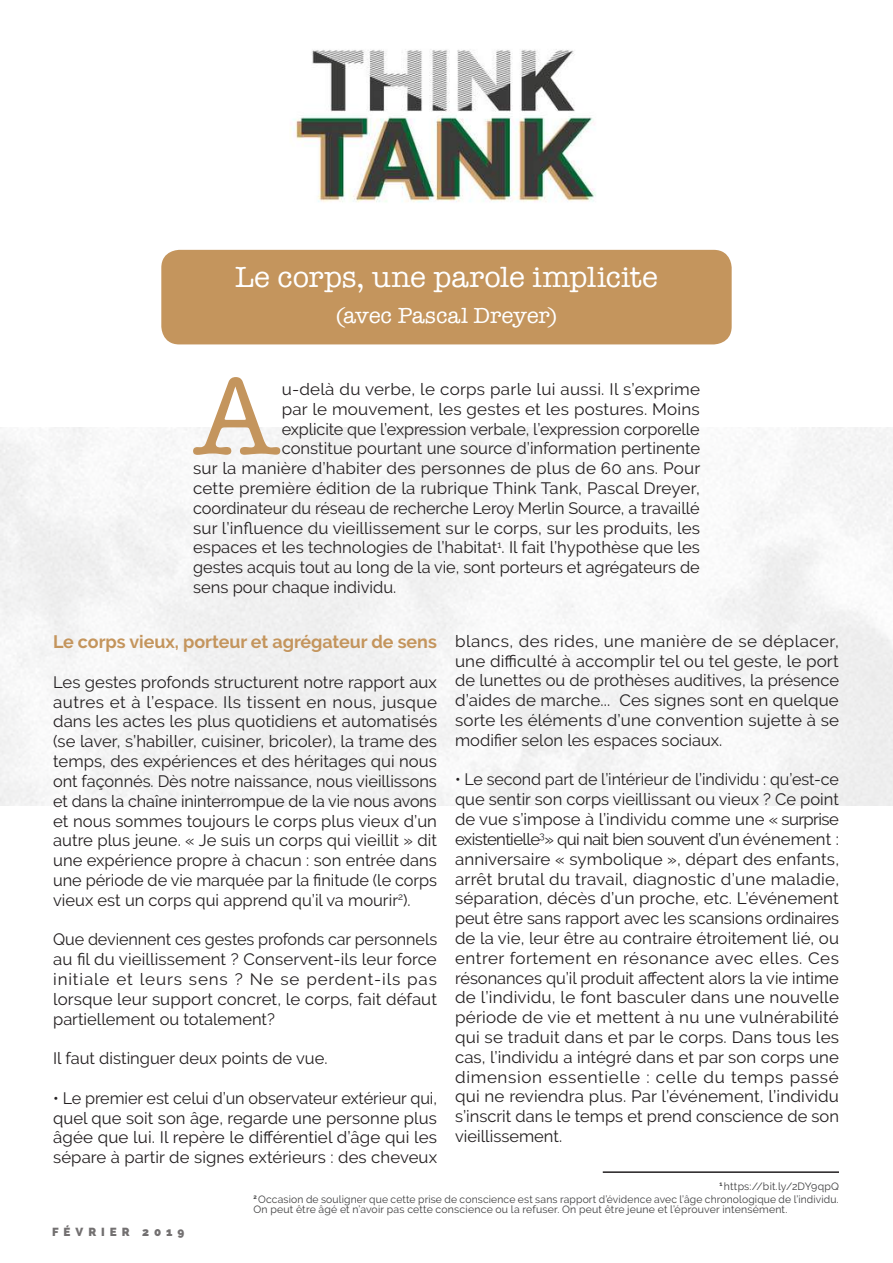
<style>
.page{position:relative;width:893px;height:1263px;background:#fff}
.page>*{position:absolute;margin:0;border:0;box-sizing:border-box;transform-origin:0 0}
.t1{font:114.45px "American Typewriter";color:#c4955d}
.t2{font:30px "American Typewriter";letter-spacing:-.005em;color:#fff}
.t3{font:22.5px "American Typewriter";letter-spacing:-.005em;color:#fff}
.t4{font:700 18px "Raleway";color:#c4955d}
.t5{font:16.5px/19.8px "Raleway";color:#231f20;text-align:justify}
.t6{font:900 11.7px "Raleway";letter-spacing:.425em;color:#231f20}
.t7{font:10.5px/13px "Raleway";letter-spacing:.015em;color:#3e3e3f;text-align:right}
</style>
<div class="page">
<img style="left:290px;top:49px;width:306px;height:154px">
<div style="left:161px;top:250px;width:571px;height:94px;background:#c4955d;border-radius:18px"></div>
<hr style="left:603px;top:1171px;width:236px;height:2px;background:#231f20">
<h2 class="t2" style="left:235px;top:255px;width:424px">Le corps, une parole implicite</h2>
<h3 class="t3" style="left:336px;top:299px;width:224px">(avec Pascal Dreyer)</h3>
<h1 class="t1" style="left:194px;top:329px;width:87px">A</h1>
<p class="t5" style="left:282px;top:379px;width:420px">u-delà du verbe, le corps parle lui aussi. Il s’exprime</p>
<p class="t5" style="left:282px;top:399px;width:420px">par le mouvement, les gestes et les postures. Moins</p>
<p class="t5" style="left:282px;top:419px;width:420px">explicite que l’expression verbale, l’expression corporelle</p>
<p class="t5" style="left:282px;top:439px;width:420px">constitue pourtant une source d’information pertinente</p>
<p class="t5" style="left:193px;top:458px;width:509px">sur la manière d’habiter des personnes de plus de 60 ans. Pour</p>
<p class="t5" style="left:193px;top:478px;width:508px">cette première édition de la rubrique Think Tank, Pascal Dreyer,</p>
<p class="t5" style="left:193px;top:498px;width:508px">coordinateur du réseau de recherche Leroy Merlin Source, a travaillé</p>
<p class="t5" style="left:193px;top:518px;width:508px">sur l’influence du vieillissement sur le corps, sur les produits, les</p>
<p class="t5" style="left:193px;top:538px;width:508px">espaces et les technologies de l’habitat<sup>1</sup>. Il fait l’hypothèse que les</p>
<p class="t5" style="left:193px;top:557px;width:508px">gestes acquis tout au long de la vie, sont porteurs et agrégateurs de</p>
<p class="t5" style="left:193px;top:577px;width:205px">sens pour chaque individu.</p>
<p class="t4" style="left:53px;top:632px;width:385px">Le corps vieux, porteur et agrégateur de sens</p>
<p class="t5" style="left:53px;top:672px;width:386px">Les gestes profonds structurent notre rapport aux autres et à l’espace. Ils tissent en nous, jusque dans les actes les plus quotidiens et automatisés (se laver, s’habiller, cuisiner, bricoler), la trame des temps, des expériences et des héritages qui nous ont façonnés. Dès notre naissance, nous vieillissons et dans la chaîne ininterrompue de la vie nous avons et nous sommes toujours le corps plus vieux d’un autre plus jeune. « Je suis un corps qui vieillit » dit une expérience propre à chacun : son entrée dans une période de vie marquée par la finitude (le corps vieux est un corps qui apprend qu’il va mourir<sup>2</sup>).</p>
<p class="t5" style="left:53px;top:929px;width:386px">Que deviennent ces gestes profonds car personnels au fil du vieillissement ? Conservent-ils leur force initiale et leurs sens ? Ne se perdent-ils pas lorsque leur support concret, le corps, fait défaut partiellement ou totalement?</p>
<p class="t5" style="left:53px;top:1048px;width:276px">Il faut distinguer deux points de vue.</p>
<p class="t5" style="left:53px;top:1088px;width:386px">• Le premier est celui d’un observateur extérieur qui, quel que soit son âge, regarde une personne plus âgée que lui. Il repère le différentiel d’âge qui les sépare à partir de signes extérieurs : des cheveux</p>
<p class="t5" style="left:455px;top:631px;width:385px">blancs, des rides, une manière de se déplacer, une difficulté à accomplir tel ou tel geste, le port de lunettes ou de prothèses auditives, la présence d’aides de marche... Ces signes sont en quelque sorte les éléments d’une convention sujette à se modifier selon les espaces sociaux.</p>
<p class="t5" style="left:455px;top:770px;width:386px">• Le second part de l’intérieur de l’individu : qu’est-ce que sentir son corps vieillissant ou vieux ? Ce point de vue s’impose à l’individu comme une « surprise existentielle<sup>3</sup>» qui nait bien souvent d’un événement : anniversaire « symbolique », départ des enfants, arrêt brutal du travail, diagnostic d’une maladie, séparation, décès d’un proche, etc. L’événement peut être sans rapport avec les scansions ordinaires de la vie, leur être au contraire étroitement lié, ou entrer fortement en résonance avec elles. Ces résonances qu’il produit affectent alors la vie intime de l’individu, le font basculer dans une nouvelle période de vie et mettent à nu une vulnérabilité qui se traduit dans et par le corps. Dans tous les cas, l’individu a intégré dans et par son corps une dimension essentielle : celle du temps passé qui ne reviendra plus. Par l’événement, l’individu s’inscrit dans le temps et prend conscience de son vieillissement.</p>
<p class="t7" style="left:253px;top:1179px;width:587px"><sup>1</sup> https://bit.ly/2DY9qpQ<br><sup>2</sup> Occasion de souligner que cette prise de conscience est sans rapport d’évidence avec l’âge chronologique de l’individu.</p>
<p class="t7" style="left:253px;top:1203px;width:535px">On peut être âgé et n’avoir pas cette conscience ou la refuser. On peut être jeune et l’éprouver intensément.</p>
<p class="t6" style="left:52px;top:1225px;width:134px">FÉVRIER 2019</p>
</div>
